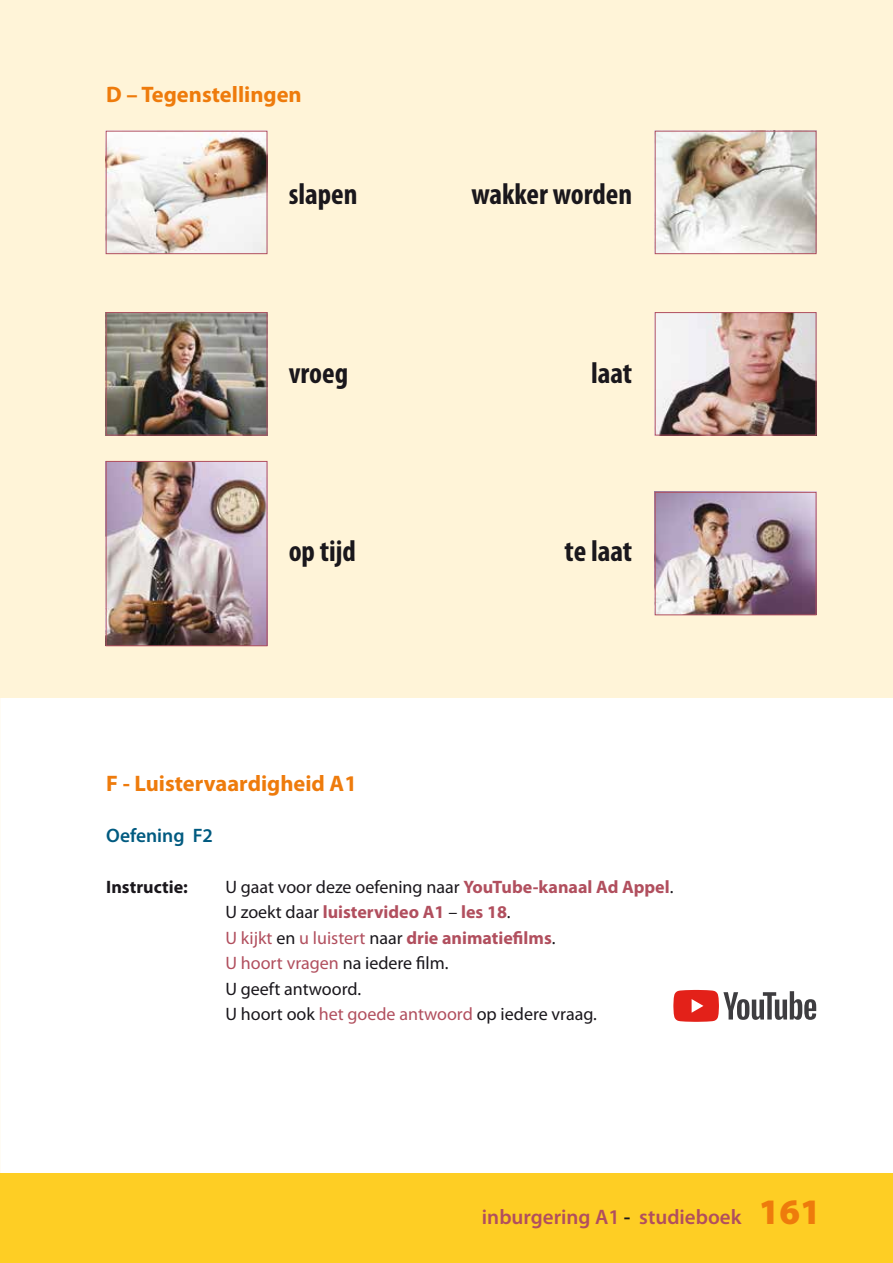
<style>
.page{position:relative;width:893px;height:1263px;background:#fff}
.page>*{position:absolute;margin:0;border:0;box-sizing:border-box;transform-origin:0 0}
.t1{font:700 condensed 30px "Myriad Pro";color:#1a171c}
.t2{font:700 22.5px "Myriad Pro";color:#ee7b0c}
.t3{font:600 21px "Myriad Pro";color:#b14f5e}
.t4{font:600 19.5px "Myriad Pro";color:#005a80}
.t5{font:18px/25.5px "Myriad Pro";color:#1a171c}
.t6{font:700 18px "Myriad Pro";color:#1a171c}
.s1{font-weight:700;color:#b14f5e}
.s2{color:#b14f5e}
.s3{color:#1a171c}
.s4{font-weight:900;font-size:36px;color:#ee7b0c}
</style>
<div class="page">
<div style="left:0;top:0;width:893px;height:697px;background:#fff4d8"></div>
<div style="left:0;top:1174px;width:893px;height:89px;background:#fece24"></div>
<img style="left:108px;top:133px;width:157px;height:119px">
<div style="left:106px;top:131px;width:161px;height:123px;border:1px solid #b14f5e"></div>
<img style="left:657px;top:133px;width:157px;height:119px">
<div style="left:655px;top:131px;width:161px;height:123px;border:1px solid #b14f5e"></div>
<img style="left:108px;top:314px;width:157px;height:119px">
<div style="left:106px;top:312px;width:161px;height:123px;border:1px solid #b14f5e"></div>
<img style="left:657px;top:314px;width:157px;height:119px">
<div style="left:655px;top:312px;width:161px;height:123px;border:1px solid #b14f5e"></div>
<img style="left:108px;top:463px;width:157px;height:181px">
<div style="left:106px;top:461px;width:161px;height:185px;border:1px solid #b14f5e"></div>
<img style="left:657px;top:494px;width:157px;height:119px">
<div style="left:655px;top:492px;width:161px;height:123px;border:1px solid #b14f5e"></div>
<svg style="left:673px;top:990px;width:143px;height:32px"></svg>
<p class="t2" style="left:106px;top:82px;width:197px">D – Tegenstellingen</p>
<h1 class="t1" style="left:289px;top:177px;width:70px">slapen</h1>
<h1 class="t1" style="left:471px;top:177px;width:162px">wakker worden</h1>
<h1 class="t1" style="left:289px;top:356px;width:61px">vroeg</h1>
<h1 class="t1" style="left:591px;top:356px;width:43px">laat</h1>
<h1 class="t1" style="left:289px;top:534px;width:69px">op tijd</h1>
<h1 class="t1" style="left:565px;top:534px;width:69px">te laat</h1>
<p class="t2" style="left:106px;top:770px;width:252px">F - Luistervaardigheid A1</p>
<p class="t4" style="left:106px;top:824px;width:108px">Oefening F2</p>
<p class="t6" style="left:106px;top:876px;width:83px">Instructie:</p>
<p class="t5" style="left:225px;top:874px;width:450px">U gaat voor deze oefening naar <span class="s1">YouTube-kanaal Ad Appel</span>.<br>U zoekt daar <span class="s1">luistervideo A1</span> – <span class="s1">les 18</span>.<br><span class="s2">U kijkt</span> en <span class="s2">u luistert</span> naar <span class="s1">drie animatiefilms</span>.<br><span class="s2">U hoort vragen</span> na iedere film.<br>U geeft antwoord.<br>U hoort ook <span class="s2">het goede antwoord</span> op iedere vraag.</p>
<p class="t3" style="left:482px;top:1205px;width:340px">inburgering A1 <span class="s3">-</span> studieboek <span class="s4">161</span></p>
</div>
